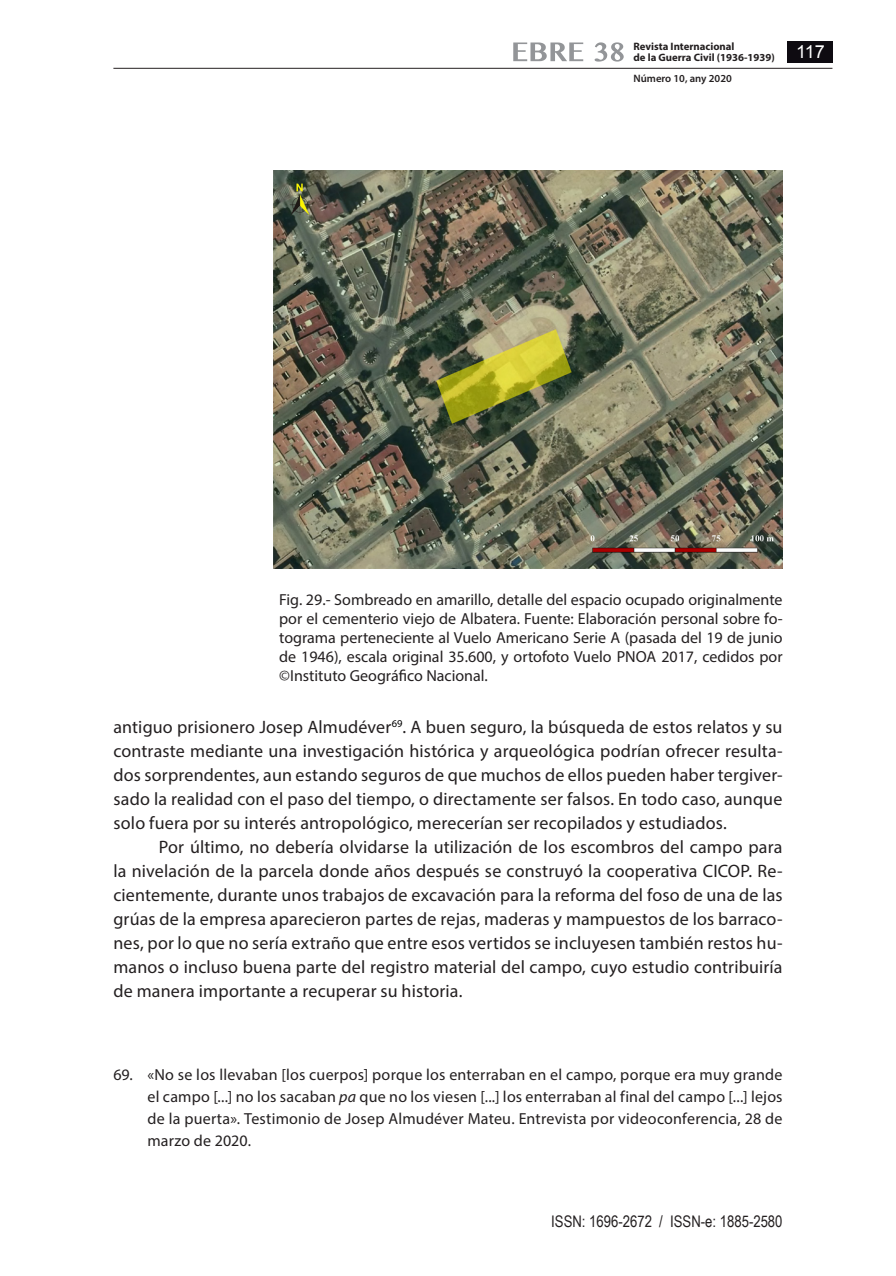
<style>
.page{position:relative;width:896px;height:1276px;background:#fff}
.page>*{position:absolute;margin:0;border:0;box-sizing:border-box;transform-origin:0 0}
.COS_DE_TEXT{font:18px/24px "Myriad Pro";letter-spacing:.01em;color:#231f20;text-align:justify}
.t1{font:18px "Arial";color:#fff}
.COS_DE_FIGURA_FOTOGR{font:16px/19.2px "Myriad Pro";color:#231f20;text-align:justify}
.NOTA_TEXT{font:16px/22px "Myriad Pro";letter-spacing:.015em;color:#231f20;text-align:justify}
.t2{font:16px "Arial Narrow";color:#231f20}
.t3{font:700 10.8px/10.8px "Myriad Pro";color:#231f20}
.t4{font:600 10.8px "Myriad Pro";color:#231f20}
.s1{font-style:italic}
</style>
<div class="page">
<div style="left:787px;top:41px;width:45px;height:21px;background:#0e0b11"></div>
<hr style="left:113px;top:68px;width:719px;height:1px;background:#231f20">
<svg style="left:513px;top:42px;width:111px;height:20px"></svg>
<img style="left:274px;top:170px;width:508px;height:398px">
<p class="t3" style="left:633px;top:41px;width:143px">Revista Internacional<br>de la Guerra Civil (1936-1939)</p>
<p class="t4" style="left:633px;top:72px;width:100px">Número 10, any 2020</p>
<p class="t1" style="left:796px;top:40px;width:30px">117</p>
<p class="COS_DE_FIGURA_FOTOGR" style="left:279px;top:589px;width:505px">Fig. 29.- Sombreado en amarillo, detalle del espacio ocupado originalmente por el cementerio viejo de Albatera. Fuente: Elaboración personal sobre fo&shy;tograma perteneciente al Vuelo Americano Serie A (pasada del 19 de junio de 1946), escala original 35.600, y ortofoto Vuelo PNOA 2017, cedidos por ©Instituto Geográfico Nacional.</p>
<p class="COS_DE_TEXT" style="left:113px;top:714px;width:670px">antiguo prisionero Josep Almudéver<sup>69</sup>. A buen seguro, la búsqueda de estos relatos y su contraste mediante una investigación histórica y arqueológica podrían ofrecer resulta&shy;dos sorprendentes, aun estando seguros de que muchos de ellos pueden haber tergiver&shy;sado la realidad con el paso del tiempo, o directamente ser falsos. En todo caso, aunque solo fuera por su interés antropológico, merecerían ser recopilados y estudiados.</p>
<p class="COS_DE_TEXT" style="left:113px;top:834px;width:671px;text-indent:45px">Por último, no debería olvidarse la utilización de los escombros del campo para la nivelación de la parcela donde años después se construyó la cooperativa CICOP. Re&shy;cientemente, durante unos trabajos de excavación para la reforma del foso de una de las grúas de la empresa aparecieron partes de rejas, maderas y mampuestos de los barraco&shy;nes, por lo que no sería extraño que entre esos vertidos se incluyesen también restos hu&shy;manos o incluso buena parte del registro material del campo, cuyo estudio contribuiría de manera importante a recuperar su historia.</p>
<p class="NOTA_TEXT" style="left:147px;top:1063px;width:637px;text-indent:-34px">69. «No se los llevaban [los cuerpos] porque los enterraban en el campo, porque era muy grande el campo [...] no los sacaban <span class="s1">pa</span> que no los viesen [...] los enterraban al final del campo [...] lejos de la puerta». Testimonio de Josep Almudéver Mateu. Entrevista por videoconferencia, 28 de marzo de 2020.</p>
<p class="t2" style="left:551px;top:1210px;width:233px">ISSN: 1696-2672 / ISSN-e: 1885-2580</p>
</div>
